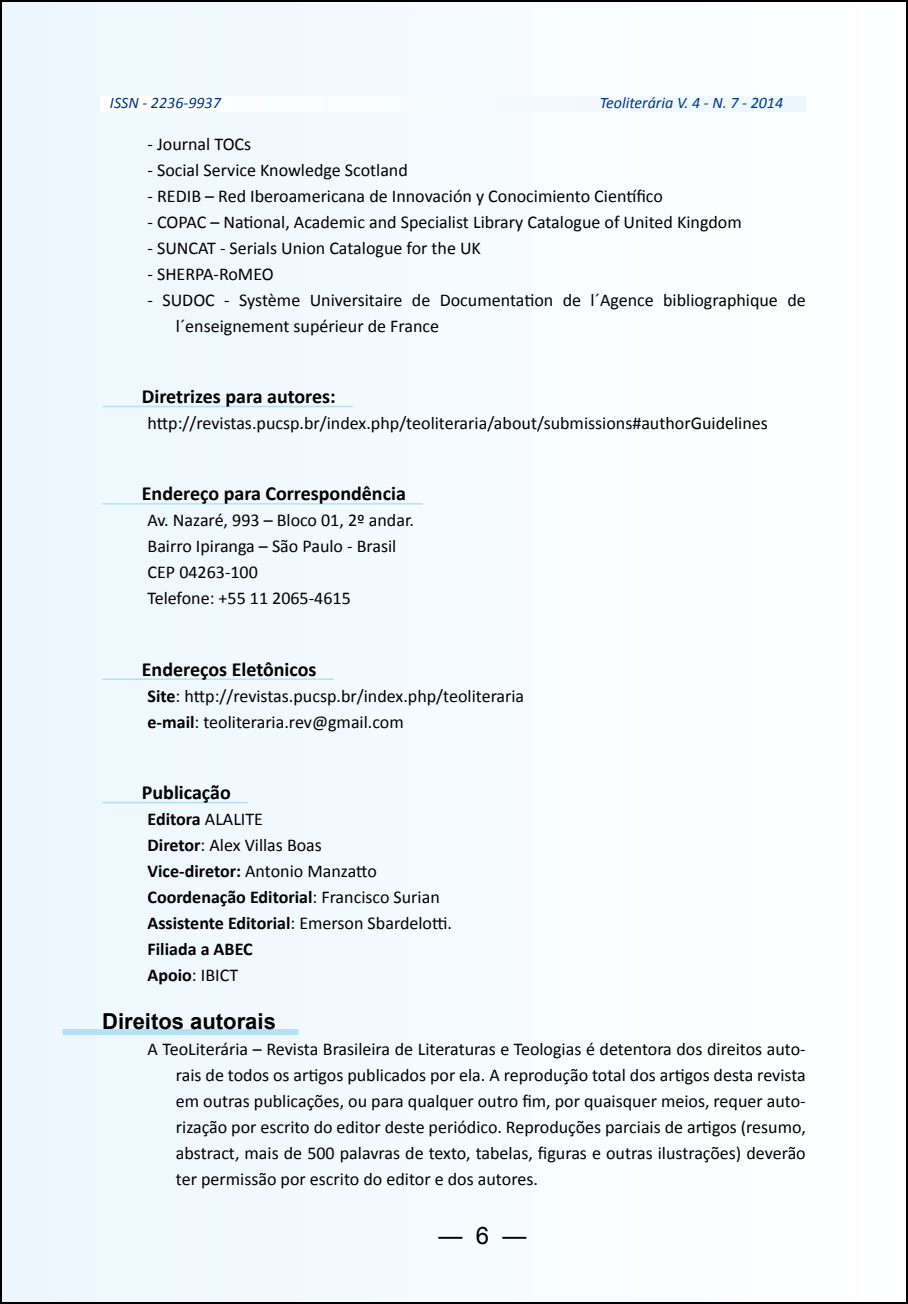
<style>
.page{position:relative;width:908px;height:1304px;background:#fff}
.page>*{position:absolute;margin:0;border:0;box-sizing:border-box;transform-origin:0 0}
.t1{font:24px "Arial";color:#000}
.t2{font:700 22px "Arial";color:#000}
.t3{font:700 20px "Calibri";color:#000}
.t4{font:18px/26px "Calibri";color:#000}
.t5{font:700 18px/26px "Calibri";color:#000}
.t6{font:italic 16px "Calibri";color:#003882}
.s1{font-weight:700}
.s2{font-weight:400}
</style>
<div class="page">
<div style="left:1px;top:1px;width:905px;height:1302px;background:#f5fbfe"></div>
<hr style="left:102px;top:406px;width:250px;height:1px;background:#b3e2f6">
<hr style="left:102px;top:503px;width:320px;height:2px;background:#b3e2f6">
<hr style="left:102px;top:678px;width:231px;height:2px;background:#b3e2f6">
<hr style="left:102px;top:802px;width:146px;height:1px;background:#b3e2f6">
<div style="left:62px;top:1029px;width:236px;height:6px;background:#b3e2f6"></div>
<p class="t6" style="left:110px;top:93px;width:112px">ISSN - 2236-9937</p>
<p class="t6" style="left:599px;top:93px;width:185px">Teoliterária V. 4 - N. 7 - 2014</p>
<p class="t4" style="left:147px;top:130px;width:105px">- Journal TOCs</p>
<p class="t4" style="left:147px;top:156px;width:262px">- Social Service Knowledge Scotland</p>
<p class="t4" style="left:147px;top:182px;width:516px">- REDIB – Red Iberoamericana de Innovación y Conocimiento Científico</p>
<p class="t4" style="left:147px;top:208px;width:595px">- COPAC – National, Academic and Specialist Library Catalogue of United Kingdom</p>
<p class="t4" style="left:147px;top:234px;width:335px">- SUNCAT - Serials Union Catalogue for the UK</p>
<p class="t4" style="left:147px;top:260px;width:128px">- SHERPA-RoMEO</p>
<p class="t4" style="left:176px;top:286px;width:631px;text-indent:-28px">- SUDOC - Système Universitaire de Documentation de l´Agence bibliographique de l´enseignement supérieur de France</p>
<p class="t3" style="left:142px;top:384px;width:195px">Diretrizes para autores:</p>
<p class="t4" style="left:147px;top:409px;width:621px">http://revistas.pucsp.br/index.php/teoliteraria/about/submissions#authorGuidelines</p>
<p class="t3" style="left:142px;top:481px;width:265px">Endereço para Correspondência</p>
<p class="t4" style="left:147px;top:506px;width:268px">Av. Nazaré, 993 – Bloco 01, 2º andar.<br>Bairro Ipiranga – São Paulo - Brasil<br>CEP 04263-100<br>Telefone: +55 11 2065-4615</p>
<p class="t3" style="left:142px;top:657px;width:176px">Endereços Eletônicos</p>
<p class="t4" style="left:147px;top:682px;width:378px"><span class="s1">Site</span>: http://revistas.pucsp.br/index.php/teoliteraria <span class="s1">e-mail</span>: teoliteraria.rev@gmail.com</p>
<p class="t3" style="left:142px;top:780px;width:90px">Publicação</p>
<p class="t5" style="left:147px;top:805px;width:306px">Editora <span class="s2">ALALITE<br></span>Diretor<span class="s2">: Alex Villas Boas<br></span>Vice-diretor: <span class="s2">Antonio Manzatto<br></span>Coordenação Editorial<span class="s2">: Francisco Surian<br></span>Assistente Editorial<span class="s2">: Emerson Sbardelotti.<br></span>Filiada a ABEC<br>Apoio<span class="s2">: IBICT</span></p>
<p class="t2" style="left:102px;top:1007px;width:175px">Direitos autorais</p>
<p class="t4" style="left:176px;top:1035px;width:631px;text-align:justify;text-indent:-28px">A TeoLiterária – Revista Brasileira de Literaturas e Teologias é detentora dos direitos auto&shy;rais de todos os artigos publicados por ela. A reprodução total dos artigos desta revista em outras publicações, ou para qualquer outro fim, por quaisquer meios, requer auto&shy;rização por escrito do editor deste periódico. Reproduções parciais de artigos (resumo, abstract, mais de 500 palavras de texto, tabelas, figuras e outras ilustrações) deverão ter permissão por escrito do editor e dos autores.</p>
<h1 class="t1" style="left:438px;top:1219px;width:90px">— 6 —</h1>
</div>
